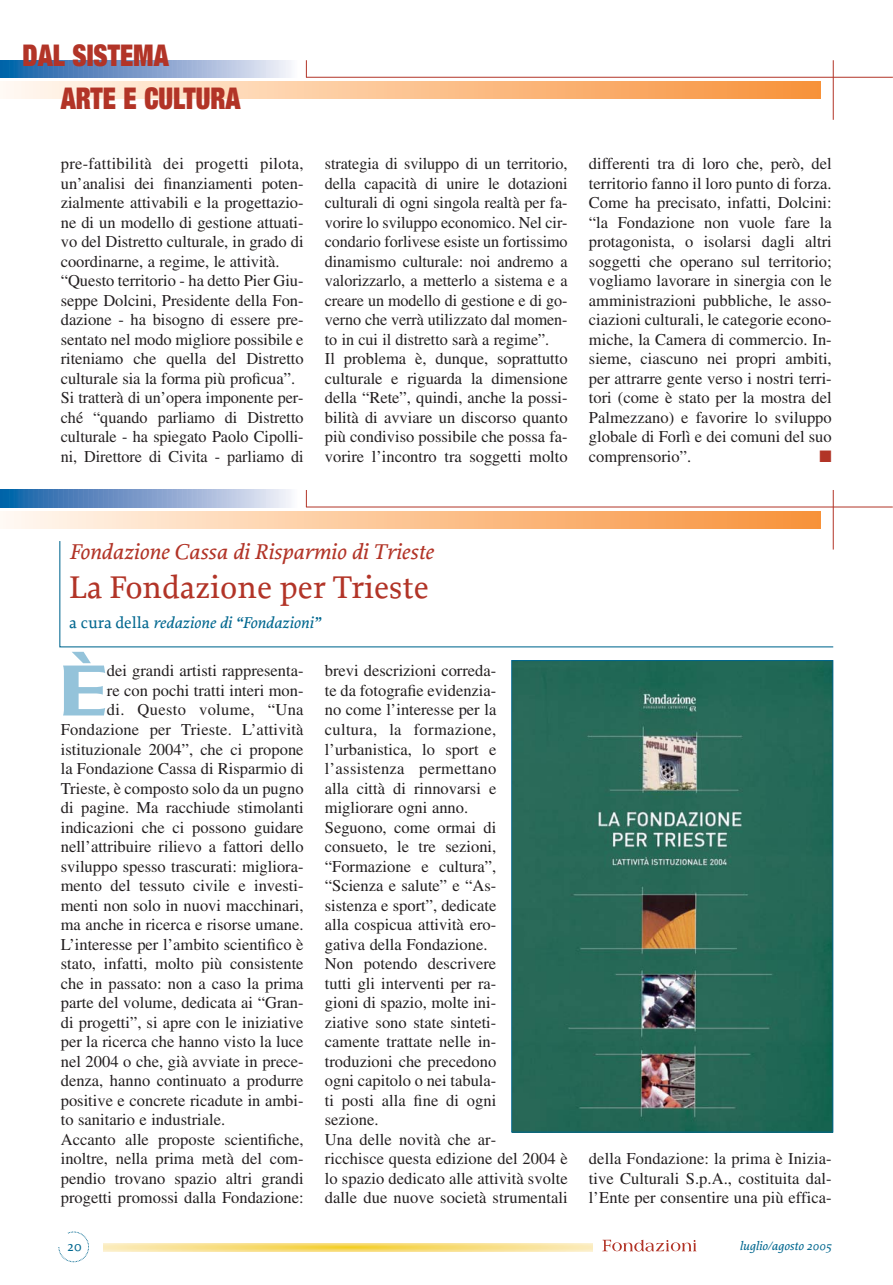
<style>
.page{position:relative;width:893px;height:1285px;background:#fff}
.page>*{position:absolute;margin:0;border:0;box-sizing:border-box;transform-origin:0 0}
.t1{font:500 78px "Serpentine";color:#94c3da}
.t2{font:500 33px "Proforma";color:#b23427}
.t3{font:900 expanded 30px "Helvetica Neue";color:#b23427;scale:.88 1}
.t4{font:italic 500 22.5px "Proforma";color:#b23427}
.t5{font:16.5px/19.5px "Times";color:#231f20}
.t6{font:italic 500 16.5px "Proforma";color:#00678f}
.t7{font:16.5px "Times";letter-spacing:.02em;color:#231f20}
.t8{font:16.5px "Zapf Dingbats ITC";color:#b23427}
.t9{font:500 15px "Proforma";color:#00678f}
.t10{font:italic 500 12.75px "Proforma";color:#00678f}
.s1{font-style:normal}
</style>
<div class="page">
<svg style="left:104px;top:1243px;width:489px;height:8px;background:#f8df87"></svg>
<svg style="left:58px;top:1231px;width:31px;height:30px"></svg>
<svg style="left:602px;top:1239px;width:94px;height:12px"></svg>
<hr style="left:306px;top:77px;width:587px;height:1px;background:#b23427">
<hr style="left:833px;top:60px;width:1px;height:60px;background:#b23427">
<svg style="left:0;top:60px;width:821px;height:38px"></svg>
<hr style="left:306px;top:506px;width:587px;height:1px;background:#b23427">
<hr style="left:833px;top:490px;width:1px;height:59px;background:#b23427">
<svg style="left:0;top:490px;width:821px;height:38px"></svg>
<svg style="left:59px;top:540px;width:775px;height:107px"></svg>
<img style="left:513px;top:662px;width:318px;height:468px">
<div style="left:511px;top:660px;width:322px;height:472px;border:1px solid #00678f"></div>
<h3 class="t3" style="left:23px;top:45px;width:168px">DAL SISTEMA</h3>
<h3 class="t3" style="left:61px;top:87px;width:206px">ARTE E CULTURA</h3>
<p class="t5" style="left:61px;top:155px;width:244px">pre-fattibilità dei progetti pilota, un’analisi dei finanziamenti poten&shy;zialmente attivabili e la progettazio&shy;ne di un modello di gestione attuati&shy;vo del Distretto culturale, in grado di coordinarne, a regime, le attività. “Questo territorio - ha detto Pier Giu&shy;seppe Dolcini, Presidente della Fon&shy;dazione - ha bisogno di essere pre&shy;sentato nel modo migliore possibile e riteniamo che quella del Distretto culturale sia la forma più proficua”.<br>Si tratterà di un’opera imponente per&shy;ché “quando parliamo di Distretto culturale - ha spiegato Paolo Cipolli&shy;ni, Direttore di Civita - parliamo di</p>
<p class="t5" style="left:325px;top:155px;width:244px">strategia di sviluppo di un territorio, della capacità di unire le dotazioni culturali di ogni singola realtà per fa&shy;vorire lo sviluppo economico. Nel cir&shy;condario forlivese esiste un fortissimo dinamismo culturale: noi andremo a valorizzarlo, a metterlo a sistema e a creare un modello di gestione e di go&shy;verno che verrà utilizzato dal momen&shy;to in cui il distretto sarà a regime”.<br>Il problema è, dunque, soprattutto culturale e riguarda la dimensione della “Rete”, quindi, anche la possi&shy;bilità di avviare un discorso quanto più condiviso possibile che possa fa&shy;vorire l’incontro tra soggetti molto</p>
<p class="t5" style="left:589px;top:155px;width:244px;text-align:justify">differenti tra di loro che, però, del territorio fanno il loro punto di forza.<br>Come ha precisato, infatti, Dolcini: “la Fondazione non vuole fare la protagonista, o isolarsi dagli altri soggetti che operano sul territorio; vogliamo lavorare in sinergia con le amministrazioni pubbliche, le asso&shy;ciazioni culturali, le categorie econo&shy;miche, la Camera di commercio. In&shy;sieme, ciascuno nei propri ambiti, per attrarre gente verso i nostri terri&shy;tori (come è stato per la mostra del Palmezzano) e favorire lo sviluppo globale di Forlì e dei comuni del suo comprensorio”.</p>
<p class="t8" style="left:819px;top:450px;width:14px">■</p>
<h3 class="t4" style="left:69px;top:543px;width:366px">Fondazione Cassa di Risparmio di Trieste</h3>
<h2 class="t2" style="left:69px;top:575px;width:361px">La Fondazione per Trieste</h2>
<p class="t6" style="left:69px;top:616px;width:252px"><span class="s1">a cura della</span> redazione di “Fondazioni”</p>
<h1 class="t1" style="left:61px;top:665px;width:48px">È</h1>
<p class="t5" style="left:107px;top:662px;width:198px">dei grandi artisti rappresenta-</p>
<p class="t5" style="left:107px;top:682px;width:198px">re con pochi tratti interi mon-</p>
<p class="t7" style="left:107px;top:703px;width:198px">di. Questo volume, “Una</p>
<p class="t5" style="left:61px;top:721px;width:244px">Fondazione per Trieste. L’attività</p>
<p class="t5" style="left:61px;top:740px;width:244px">istituzionale 2004”, che ci propone</p>
<p class="t5" style="left:61px;top:760px;width:244px">la Fondazione Cassa di Risparmio di</p>
<p class="t5" style="left:61px;top:779px;width:244px">Trieste, è composto solo da un pugno</p>
<p class="t5" style="left:61px;top:799px;width:244px">di pagine. Ma racchiude stimolanti</p>
<p class="t5" style="left:61px;top:818px;width:244px">indicazioni che ci possono guidare</p>
<p class="t5" style="left:61px;top:838px;width:244px">nell’attribuire rilievo a fattori dello</p>
<p class="t5" style="left:61px;top:857px;width:244px">sviluppo spesso trascurati: migliora-</p>
<p class="t5" style="left:61px;top:877px;width:244px">mento del tessuto civile e investi-</p>
<p class="t5" style="left:61px;top:896px;width:244px">menti non solo in nuovi macchinari,</p>
<p class="t5" style="left:61px;top:916px;width:244px">ma anche in ricerca e risorse umane.</p>
<p class="t5" style="left:61px;top:935px;width:244px">L’interesse per l’ambito scientifico è</p>
<p class="t5" style="left:61px;top:955px;width:244px">stato, infatti, molto più consistente</p>
<p class="t5" style="left:61px;top:974px;width:244px">che in passato: non a caso la prima</p>
<p class="t5" style="left:61px;top:994px;width:244px">parte del volume, dedicata ai “Gran-</p>
<p class="t5" style="left:61px;top:1013px;width:244px">di progetti”, si apre con le iniziative</p>
<p class="t5" style="left:61px;top:1033px;width:244px">per la ricerca che hanno visto la luce</p>
<p class="t5" style="left:61px;top:1052px;width:244px">nel 2004 o che, già avviate in prece-</p>
<p class="t5" style="left:61px;top:1072px;width:244px">denza, hanno continuato a produrre</p>
<p class="t5" style="left:61px;top:1091px;width:244px">positive e concrete ricadute in ambi-</p>
<p class="t5" style="left:61px;top:1111px;width:166px">to sanitario e industriale.</p>
<p class="t5" style="left:61px;top:1130px;width:244px">Accanto alle proposte scientifiche,</p>
<p class="t5" style="left:61px;top:1150px;width:244px">inoltre, nella prima metà del com-</p>
<p class="t5" style="left:61px;top:1169px;width:244px">pendio trovano spazio altri grandi</p>
<p class="t5" style="left:61px;top:1189px;width:244px">progetti promossi dalla Fondazione:</p>
<p class="t5" style="left:325px;top:662px;width:244px">brevi descrizioni correda-<br>te da fotografie evidenzia-<br>no come l’interesse per la<br>cultura, la formazione, l’urbanistica, lo sport e l’assistenza permettano<br>alla città di rinnovarsi e migliorare ogni anno.<br>Seguono, come ormai di<br>consueto, le tre sezioni, “Formazione e cultura”,<br>“Scienza e salute” e “As-<br>sistenza e sport”, dedicate<br>alla cospicua attività ero-<br>gativa della Fondazione.<br>Non potendo descrivere<br>tutti gli interventi per ra-<br>gioni di spazio, molte ini-<br>ziative sono state sinteti-<br>camente trattate nelle in&shy;troduzioni che precedono<br>ogni capitolo o nei tabula-<br>ti posti alla fine di ogni<br>sezione.<br>Una delle novità che ar-<br>ricchisce questa edizione del 2004 è lo spazio dedicato alle attività svolte dalle due nuove società strumentali</p>
<p class="t5" style="left:589px;top:1150px;width:244px;text-align:justify">della Fondazione: la prima è Inizia&shy;tive Culturali S.p.A., costituita dal&shy;l’Ente per consentire una più effica-</p>
<p class="t9" style="left:67px;top:1240px;width:16px">20</p>
<p class="t10" style="left:740px;top:1240px;width:94px">luglio/agosto 2005</p>
</div>
